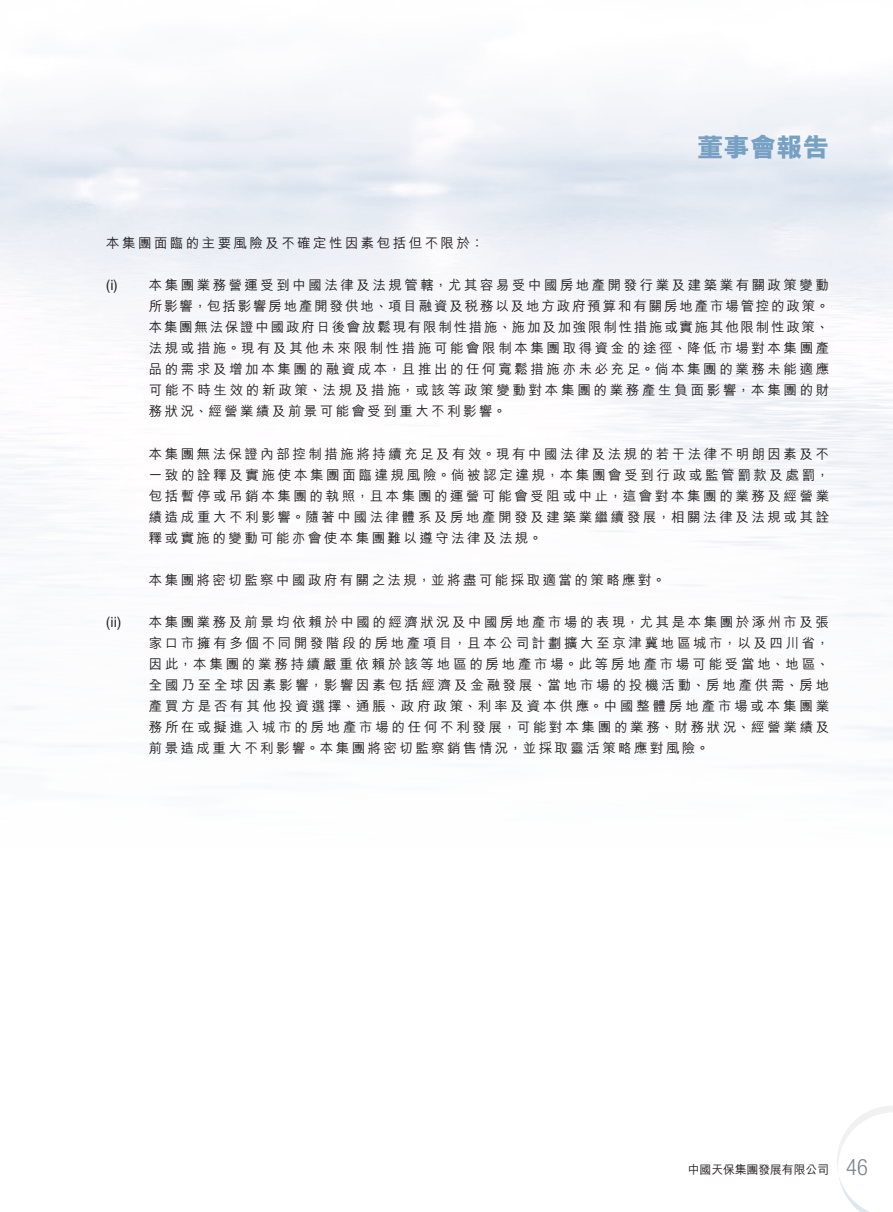
<style>
.page{position:relative;width:893px;height:1212px;background:#fff}
.page>*{position:absolute;margin:0;border:0;box-sizing:border-box;transform-origin:0 0}
.t1{font:800 26.4px "M Hei HK";color:#76a0c4}
.t2{font:300 condensed 22.5px "Helvetica Neue LT Std";color:#808285}
._00_Body_text{font:14.1px "Helvetica Neue LT Std";color:#231f20}
._00_Body_text-2{font:500 13.5px/21px "M Hei HK";letter-spacing:.185em;color:#231f20;text-align:justify}
.t3{font:500 12px "M Hei HK";letter-spacing:-.02em;color:#231f20}
</style>
<div class="page">
<svg style="left:837px;top:1105px;width:56px;height:107px"></svg>
<h1 class="t1" style="left:697px;top:134px;width:133px">董事會報告</h1>
<p class="_00_Body_text-2" style="left:106px;top:231px;width:379px">本集團面臨的主要風險及不確定性因素包括但不限於：</p>
<p class="_00_Body_text-2" style="left:149px;top:274px;width:682px">本集團業務營運受到中國法律及法規管轄，尤其容易受中國房地產開發行業及建築業有關政策變動</p>
<p class="_00_Body_text" style="left:106px;top:277px;width:13px">) i(</p>
<p class="_00_Body_text" style="left:106px;top:614px;width:16px">i i( )</p>
<p class="_00_Body_text-2" style="left:149px;top:295px;width:682px">所影響，包括影響房地產開發供地、項目融資及稅務以及地方政府預算和有關房地產市場管控的政策。本集團無法保證中國政府日後會放鬆現有限制性措施、施加及加強限制性措施或實施其他限制性政策、法規或措施。現有及其他未來限制性措施可能會限制本集團取得資金的途徑、降低市場對本集團產品的需求及增加本集團的融資成本，且推出的任何寬鬆措施亦未必充足。倘本集團的業務未能適應可能不時生效的新政策、法規及措施，或該等政策變動對本集團的業務產生負面影響，本集團的財務狀況、經營業績及前景可能會受到重大不利影響。</p>
<p class="_00_Body_text-2" style="left:149px;top:442px;width:682px">本集團無法保證內部控制措施將持續充足及有效。現有中國法律及法規的若干法律不明朗因素及不一致的詮釋及實施使本集團面臨違規風險。倘被認定違規，本集團會受到行政或監管罰款及處罰，包括暫停或吊銷本集團的執照，且本集團的運營可能會受阻或中止，這會對本集團的業務及經營業績造成重大不利影響。隨著中國法律體系及房地產開發及建築業繼續發展，相關法律及法規或其詮釋或實施的變動可能亦會使本集團難以遵守法律及法規。</p>
<p class="_00_Body_text-2" style="left:149px;top:568px;width:518px">本集團將密切監察中國政府有關之法規，並將盡可能採取適當的策略應對。</p>
<p class="_00_Body_text-2" style="left:149px;top:610px;width:682px">本集團業務及前景均依賴於中國的經濟狀況及中國房地產市場的表現，尤其是本集團於涿州市及張</p>
<p class="_00_Body_text-2" style="left:149px;top:631px;width:682px">家口市擁有多個不同開發階段的房地產項目，且本公司計劃擴大至京津冀地區城市，以及四川省，因此，本集團的業務持續嚴重依賴於該等地區的房地產市場。此等房地產市場可能受當地、地區、全國乃至全球因素影響，影響因素包括經濟及金融發展、當地市場的投機活動、房地產供需、房地產買方是否有其他投資選擇、通脹、政府政策、利率及資本供應。中國整體房地產市場或本集團業務所在或擬進入城市的房地產市場的任何不利發展，可能對本集團的業務、財務狀況、經營業績及前景造成重大不利影響。本集團將密切監察銷售情況，並採取靈活策略應對風險。</p>
<p class="t3" style="left:688px;top:1161px;width:143px">中國天保集團發展有限公司</p>
<h2 class="t2" style="left:846px;top:1154px;width:23px">46</h2>
</div>
